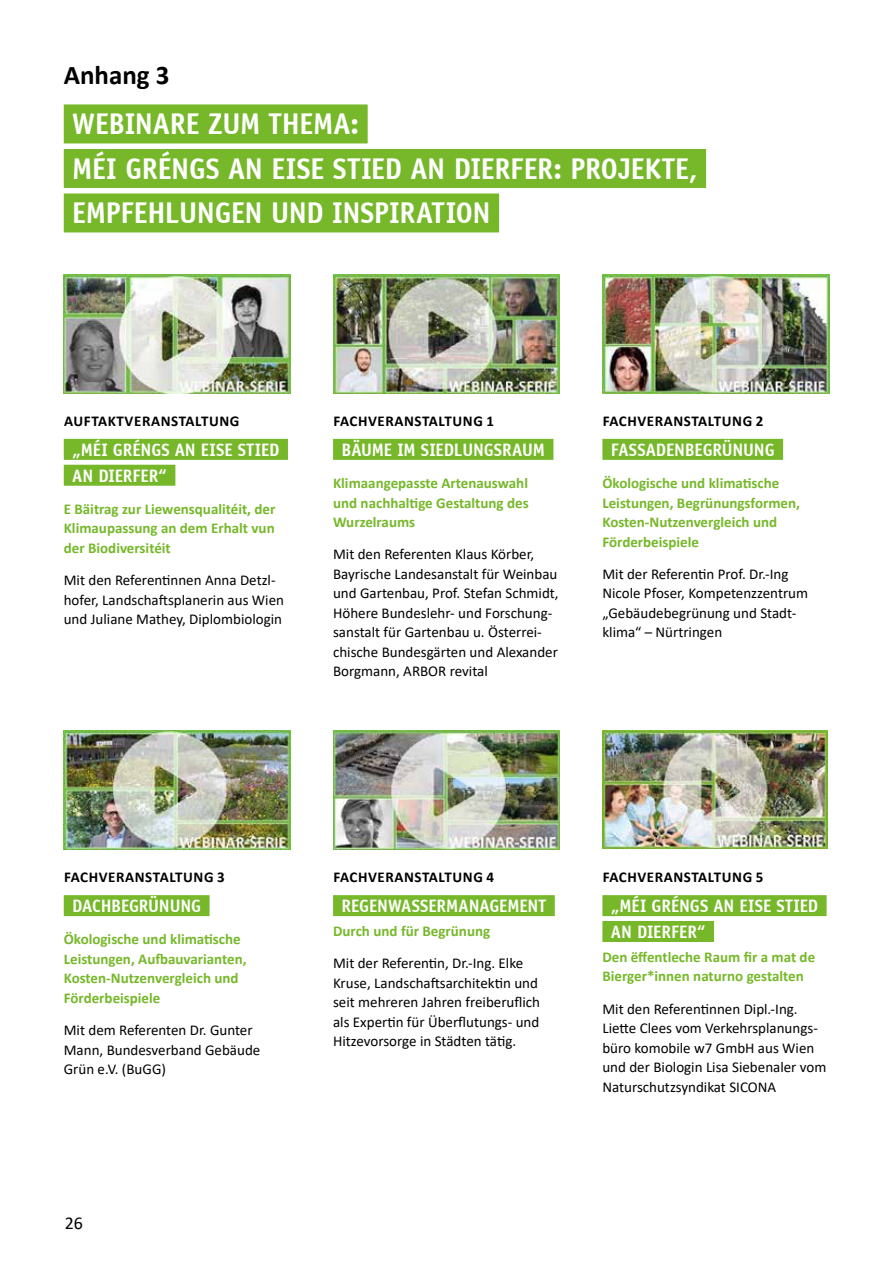
<style>
.page{position:relative;width:893px;height:1263px;background:#fff}
.page>*{position:absolute;margin:0;border:0;box-sizing:border-box;transform-origin:0 0}
.t1{font:700 30px/44.5px "Officina Sans";letter-spacing:-.01em;color:#fff;scale:.96 1}
.t2{font:700 27px "Calibri";color:#000}
.t3{font:700 18px/25.8px "Officina Sans";letter-spacing:-.005em;color:#fff;scale:.96 1}
.t4{font:18px "Calibri";color:#000}
.t5{font:15px/19.5px "Calibri";color:#000}
.t6{font:700 15px/19.5px "Calibri";color:#76b82a}
.t7{font:700 15px "Calibri";letter-spacing:.04em;color:#000}
</style>
<div class="page">
<img style="left:64px;top:275px;width:227px;height:118px">
<img style="left:333px;top:275px;width:227px;height:118px">
<img style="left:64px;top:731px;width:227px;height:118px">
<img style="left:333px;top:731px;width:227px;height:118px">
<img style="left:602px;top:731px;width:225px;height:117px">
<div style="left:64px;top:104px;width:304px;height:39px;background:#76b82a"></div>
<div style="left:64px;top:149px;width:642px;height:39px;background:#76b82a"></div>
<div style="left:64px;top:193px;width:435px;height:39px;background:#76b82a"></div>
<img style="left:602px;top:275px;width:227px;height:118px">
<div style="left:64px;top:439px;width:224px;height:21px;background:#76b82a"></div>
<div style="left:64px;top:465px;width:111px;height:21px;background:#76b82a"></div>
<div style="left:333px;top:439px;width:220px;height:21px;background:#76b82a"></div>
<div style="left:602px;top:439px;width:181px;height:21px;background:#76b82a"></div>
<div style="left:64px;top:895px;width:146px;height:21px;background:#76b82a"></div>
<div style="left:333px;top:895px;width:222px;height:21px;background:#76b82a"></div>
<div style="left:602px;top:895px;width:225px;height:21px;background:#76b82a"></div>
<div style="left:602px;top:921px;width:112px;height:21px;background:#76b82a"></div>
<h2 class="t2" style="left:64px;top:56px;width:107px">Anhang 3</h2>
<h1 class="t1" style="left:72px;top:101px;width:653px">WEBINARE ZUM THEMA:<br>MÉI GRÉNGS AN EISE STIED AN DIERFER: PROJEKTE,<br>EMPFEHLUNGEN UND INSPIRATION</h1>
<p class="t7" style="left:64px;top:410px;width:177px">AUFTAKTVERANSTALTUNG</p>
<p class="t3" style="left:72px;top:437px;width:217px">„MÉI GRÉNGS AN EISE STIED<br>AN DIERFER“</p>
<p class="t6" style="left:64px;top:499px;width:213px;text-align:justify">E Bäitrag zur Liewensqualitéit, der Klimaupassung an dem Erhalt vun der Biodiversitéit</p>
<p class="t5" style="left:64px;top:570px;width:222px">Mit den Referentinnen Anna Detzl&shy;hofer, Landschaftsplanerin aus Wien und Juliane Mathey, Diplombiologin</p>
<p class="t7" style="left:333px;top:410px;width:162px">FACHVERANSTALTUNG 1</p>
<p class="t3" style="left:342px;top:437px;width:213px">BÄUME IM SIEDLUNGSRAUM</p>
<p class="t6" style="left:333px;top:473px;width:197px;text-align:justify">Klimaangepasste Artenauswahl und nachhaltige Gestaltung des Wurzelraums</p>
<p class="t5" style="left:333px;top:544px;width:227px">Mit den Referenten Klaus Körber, Bayrische Landesanstalt für Weinbau und Gartenbau, Prof. Stefan Schmidt, Höhere Bundeslehr- und Forschung&shy;sanstalt für Gartenbau u. Österrei&shy;chische Bundesgärten und Alexander Borgmann, ARBOR revital</p>
<p class="t7" style="left:603px;top:410px;width:162px">FACHVERANSTALTUNG 2</p>
<p class="t3" style="left:611px;top:437px;width:172px">FASSADENBEGRÜNUNG</p>
<p class="t6" style="left:602px;top:473px;width:199px">Ökologische und klimatische<br>Leistungen, Begrünungsformen,<br>Kosten-Nutzenvergleich und<br>Förderbeispiele</p>
<p class="t5" style="left:602px;top:564px;width:207px">Mit der Referentin Prof. Dr.-Ing<br>Nicole Pfoser, Kompetenzzentrum „Gebäudebegrünung und Stadt&shy;klima“ – Nürtringen</p>
<p class="t7" style="left:64px;top:866px;width:162px">FACHVERANSTALTUNG 3</p>
<p class="t3" style="left:72px;top:893px;width:136px">DACHBEGRÜNUNG</p>
<p class="t6" style="left:64px;top:929px;width:184px">Ökologische und klimatische<br>Leistungen, Aufbauvarianten,<br>Kosten-Nutzenvergleich und<br>Förderbeispiele</p>
<p class="t5" style="left:64px;top:1020px;width:198px">Mit dem Referenten Dr. Gunter<br>Mann, Bundesverband Gebäude<br>Grün e.V. (BuGG)</p>
<p class="t4" style="left:65px;top:1211px;width:20px">26</p>
<p class="t7" style="left:333px;top:866px;width:162px">FACHVERANSTALTUNG 4</p>
<p class="t3" style="left:342px;top:893px;width:215px">REGENWASSERMANAGEMENT</p>
<p class="t6" style="left:333px;top:921px;width:159px">Durch und für Begrünung</p>
<p class="t5" style="left:333px;top:953px;width:208px">Mit der Referentin, Dr.-Ing. Elke Kruse, Landschaftsarchitektin und seit mehreren Jahren freiberuflich als Expertin für Überflutungs- und Hitzevorsorge in Städten tätig.</p>
<p class="t7" style="left:603px;top:866px;width:162px">FACHVERANSTALTUNG 5</p>
<p class="t3" style="left:611px;top:893px;width:217px">„MÉI GRÉNGS AN EISE STIED<br>AN DIERFER“</p>
<p class="t6" style="left:602px;top:947px;width:214px">Den ëffentleche Raum fir a mat de<br>Bierger*innen naturno gestalten</p>
<p class="t5" style="left:602px;top:998px;width:226px">Mit den Referentinnen Dipl.-Ing.<br>Liette Clees vom Verkehrsplanungs&shy;büro komobile w7 GmbH aus Wien und der Biologin Lisa Siebenaler vom Naturschutzsyndikat SICONA</p>
</div>
